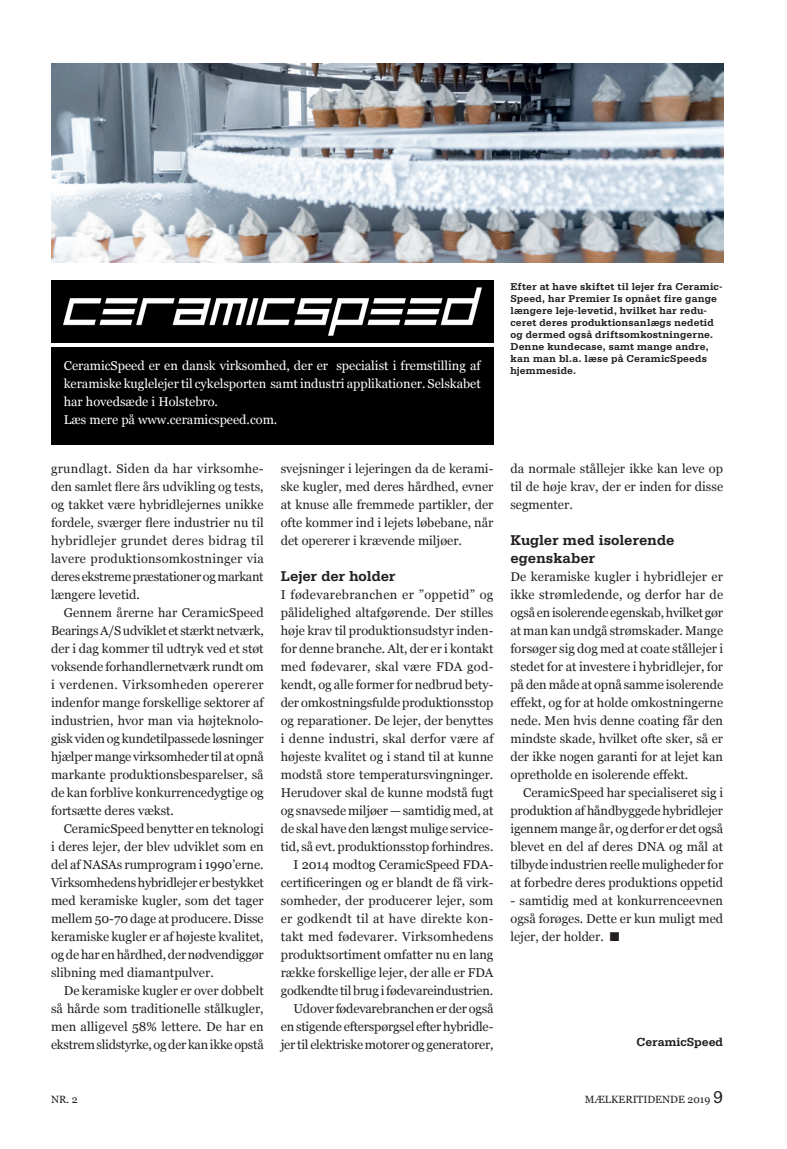
<style>
.page{position:relative;width:787px;height:1149px;background:#fff}
.page>*{position:absolute;margin:0;border:0;box-sizing:border-box;transform-origin:0 0}
.Mellemrubrik{font:700 15px/18px "Serifa";letter-spacing:-.01em;color:#231f20}
.Brødtekst_ind{font:12.75px/18px "Georgia";color:#231f20;text-align:justify}
.Brødtekst{font:12.75px/18px "Georgia";letter-spacing:-.005em;color:#231f20;text-align:justify}
.Brødtekst-2{font:12.75px/18px "Georgia";color:#fff;text-align:justify}
.Forfatter{font:700 12.3px "Serifa";color:#231f20}
.Billedtekst{font:700 10.5px/12px "Serifa";letter-spacing:.01em;color:#231f20}
.t1{font:10.5px "Georgia";color:#231f20}
.s1{font-family:"Serifa";font-size:18px}
</style>
<div class="page">
<div style="left:51px;top:347px;width:442px;height:98px;background:#000001"></div>
<img style="left:51px;top:64px;width:672px;height:198px">
<img style="left:51px;top:281px;width:442px;height:61px">
<p class="Brødtekst-2" style="left:64px;top:355px;width:418px">CeramicSpeed er en dansk virksomhed, der er specialist i fremstilling af keramiske kuglelejer til cykelsporten samt industri applikationer. Selskabet har hovedsæde i Holstebro.</p>
<p class="Brødtekst-2" style="left:64px;top:409px;width:215px">Læs mere på www.ceramicspeed.com.</p>
<p class="Brødtekst_ind" style="left:281px;top:459px;width:214px">svejsninger i lejeringen da de kerami&shy;ske kugler, med deres hårdhed, evner at knuse alle fremmede partikler, der ofte kommer ind i lejets løbebane, når det opererer i krævende miljøer.</p>
<p class="Mellemrubrik" style="left:281px;top:566px;width:116px">Lejer der holder</p>
<p class="Brødtekst" style="left:281px;top:585px;width:214px">I fødevarebranchen er ”oppetid” og pålidelighed altafgørende. Der stilles høje krav til produktionsudstyr inden&shy;for denne branche. Alt, der er i kontakt med fødevarer, skal være FDA god&shy;kendt, og alle former for nedbrud bety&shy;der omkostningsfulde produktionsstop og reparationer. De lejer, der benyttes i denne industri, skal derfor være af højeste kvalitet og i stand til at kunne modstå store temperatursvingninger.<br>Herudover skal de kunne modstå fugt og snavsede miljøer — samtidig med, at de skal have den længst mulige service&shy;tid, så evt. produktionsstop forhindres.</p>
<p class="Brødtekst_ind" style="left:281px;top:855px;width:214px;text-indent:13px">I 2014 modtog CeramicSpeed FDA&shy;certificeringen og er blandt de få virk&shy;somheder, der producerer lejer, som er godkendt til at have direkte kon&shy;takt med fødevarer. Virksomhedens produktsortiment omfatter nu en lang række forskellige lejer, der alle er FDA godkendte til brug i fødevareindustrien.</p>
<p class="Brødtekst_ind" style="left:281px;top:999px;width:214px;text-indent:13px">Udover fødevarebranchen er der også en stigende efterspørgsel efter hybridle&shy;jer til elektriske motorer og generatorer,</p>
<p class="Brødtekst" style="left:51px;top:459px;width:214px">grundlagt. Siden da har virksomhe&shy;den samlet flere års udvikling og tests, og takket være hybridlejernes unikke fordele, sværger flere industrier nu til hybridlejer grundet deres bidrag til lavere produktionsomkostninger via deres ekstreme præstationer og markant længere levetid.</p>
<p class="Brødtekst_ind" style="left:51px;top:603px;width:214px;text-indent:13px">Gennem årerne har CeramicSpeed Bearings A/S udviklet et stærkt netværk, der i dag kommer til udtryk ved et støt voksende forhandlernetværk rundt om i verdenen. Virksomheden opererer indenfor mange forskellige sektorer af industrien, hvor man via højteknolo&shy;gisk viden og kundetilpassede løsninger hjælper mange virksomheder til at opnå markante produktionsbesparelser, så de kan forblive konkurrencedygtige og fortsætte deres vækst.</p>
<p class="Brødtekst_ind" style="left:51px;top:819px;width:214px;text-indent:13px">CeramicSpeed benytter en teknologi i deres lejer, der blev udviklet som en del af NASAs rumprogram i 1990’erne.<br>Virksomhedens hybridlejer er bestykket med keramiske kugler, som det tager mellem 50-70 dage at producere. Disse keramiske kugler er af højeste kvalitet, og de har en hårdhed, der nødvendiggør slibning med diamantpulver.</p>
<p class="Brødtekst_ind" style="left:51px;top:981px;width:214px;text-indent:13px">De keramiske kugler er over dobbelt så hårde som traditionelle stålkugler, men alligevel 58% lettere. De har en ekstrem slidstyrke, og der kan ikke opstå</p>
<p class="Billedtekst" style="left:510px;top:280px;width:213px">Efter at have skiftet til lejer fra Ceramic-Speed, har Premier Is opnået fire gange længere leje-levetid, hvilket har redu&shy;ceret deres produktionsanlægs nedetid og dermed også driftsomkostningerne.<br>Denne kundecase, samt mange andre, kan man bl.a. læse på CeramicSpeeds hjemmeside.</p>
<p class="Brødtekst_ind" style="left:510px;top:459px;width:214px">da normale stållejer ikke kan leve op til de høje krav, der er inden for disse segmenter.</p>
<p class="Mellemrubrik" style="left:510px;top:530px;width:165px">Kugler med isolerende egenskaber</p>
<p class="Brødtekst" style="left:510px;top:567px;width:214px">De keramiske kugler i hybridlejer er ikke strømledende, og derfor har de også en isolerende egenskab, hvilket gør at man kan undgå strømskader. Mange forsøger sig dog med at coate stållejer i stedet for at investere i hybridlejer, for på den måde at opnå samme isolerende effekt, og for at holde omkostningerne nede. Men hvis denne coating får den mindste skade, hvilket ofte sker, så er der ikke nogen garanti for at lejet kan opretholde en isolerende effekt.</p>
<p class="Brødtekst_ind" style="left:510px;top:783px;width:214px;text-indent:13px">CeramicSpeed har specialiseret sig i produktion af håndbyggede hybridlejer igennem mange år, og derfor er det også blevet en del af deres DNA og mål at tilbyde industrien reelle muligheder for at forbedre deres produktions oppetid</p>
<p class="Brødtekst_ind" style="left:510px;top:891px;width:214px">- samtidig med at konkurrenceevnen også forøges. Dette er kun muligt med lejer, der holder. ■</p>
<p class="Forfatter" style="left:636px;top:1034px;width:88px">CeramicSpeed</p>
<p class="t1" style="left:51px;top:1091px;width:28px">NR. 2</p>
<p class="t1" style="left:585px;top:1091px;width:140px">MÆLKERITIDENDE 2019 <span class="s1">9</span></p>
</div>
